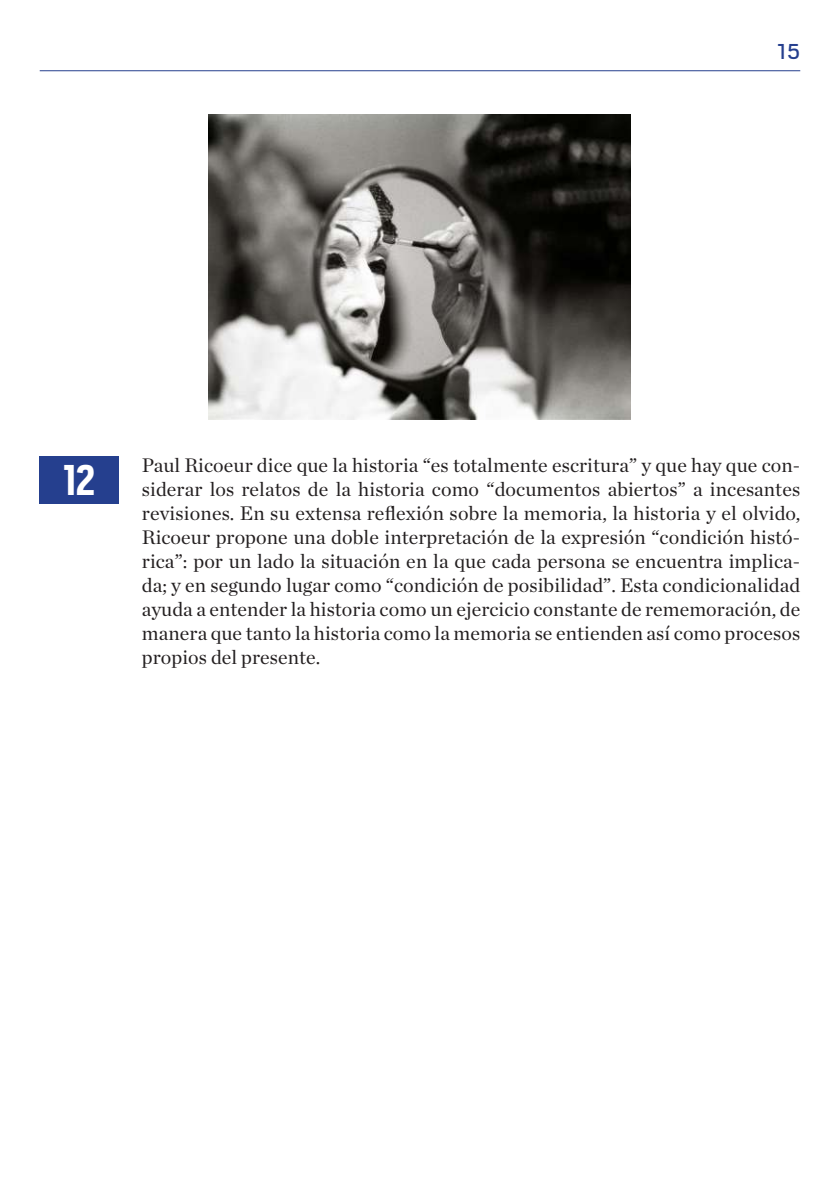
<style>
.page{position:relative;width:840px;height:1191px;background:#fff}
.page>*{position:absolute;margin:0;border:0;box-sizing:border-box;transform-origin:0 0}
.t1{font:700 48px "Scout Cond";color:#fff}
.t2{font:24px "Scout";color:#253f8e}
.t3{font:20px/24px "Chronicle Deck";letter-spacing:.005em;color:#231f20;text-align:justify}
</style>
<div class="page">
<hr style="left:40px;top:70px;width:759px;height:1px;background:#253f8e">
<img style="left:208px;top:114px;width:422px;height:305px">
<div style="left:40px;top:456px;width:79px;height:48px;background:#253f8e"></div>
<p class="t2" style="left:776px;top:36px;width:25px">15</p>
<h1 class="t1" style="left:63px;top:449px;width:33px">12</h1>
<p class="t3" style="left:142px;top:453px;width:659px">Paul Ricoeur dice que la historia “es totalmente escritura” y que hay que con&shy;siderar los relatos de la historia como “documentos abiertos” a incesantes revisiones. En su extensa reflexión sobre la memoria, la historia y el olvido, Ricoeur propone una doble interpretación de la expresión “condición histó&shy;rica”: por un lado la situación en la que cada persona se encuentra implica&shy;da; y en segundo lugar como “condición de posibilidad”. Esta condicionalidad ayuda a entender la historia como un ejercicio constante de rememoración, de manera que tanto la historia como la memoria se entienden así como procesos propios del presente.</p>
</div>
